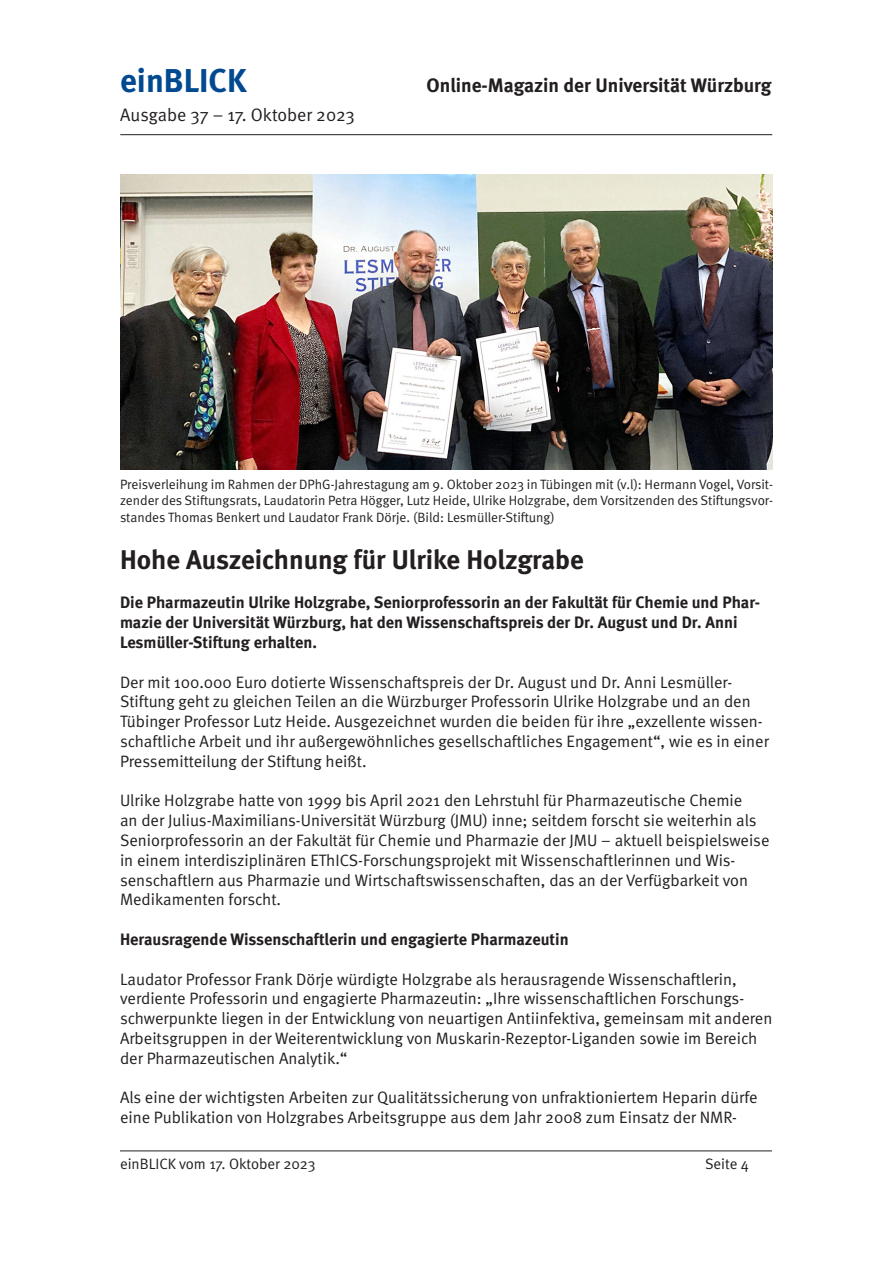
<style>
.page{position:relative;width:893px;height:1263px;background:#fff}
.page>*{position:absolute;margin:0;border:0;box-sizing:border-box;transform-origin:0 0}
.t1{font:700 33px "Meta";color:#014990}
.t2{font:700 27px "Meta";color:#231f20}
.t3{font:700 19.5px "Meta";color:#231f20}
.t4{font:18px "Meta Normal";color:#231f20}
.t5{font:16.5px/19.8px "Meta Normal";color:#231f20}
.t6{font:700 16.5px/19.8px "Meta";color:#231f20}
.t7{font:15px "Meta Normal";color:#231f20}
.t8{font:13.5px/16.2px "Meta Normal";color:#231f20;text-align:justify}
</style>
<div class="page">
<hr style="left:120px;top:134px;width:652px;height:1px;background:#231f20">
<hr style="left:120px;top:1150px;width:652px;height:1px;background:#231f20">
<img style="left:120px;top:174px;width:653px;height:296px">
<h1 class="t1" style="left:120px;top:61px;width:128px">einBLICK</h1>
<p class="t3" style="left:427px;top:74px;width:346px">Online-Magazin der Universität Würzburg</p>
<p class="t4" style="left:120px;top:105px;width:236px">Ausgabe 37 – 17. Oktober 2023</p>
<p class="t8" style="left:120px;top:476px;width:654px">Preisverleihung im Rahmen der DPhG-Jahrestagung am 9. Oktober 2023 in Tübingen mit (v.l): Hermann Vogel, Vorsit&shy;zender des Stiftungsrats, Laudatorin Petra Högger, Lutz Heide, Ulrike Holzgrabe, dem Vorsitzenden des Stiftungsvor&shy;standes Thomas Benkert und Laudator Frank Dörje. (Bild: Lesmüller-Stiftung)</p>
<h2 class="t2" style="left:120px;top:543px;width:465px">Hohe Auszeichnung für Ulrike Holzgrabe</h2>
<p class="t6" style="left:120px;top:592px;width:642px">Die Pharmazeutin Ulrike Holzgrabe, Seniorprofessorin an der Fakultät für Chemie und Phar&shy;mazie der Universität Würzburg, hat den Wissenschaftspreis der Dr. August und Dr. Anni<br>Lesmüller-Stiftung erhalten.</p>
<p class="t5" style="left:120px;top:672px;width:650px">Der mit 100.000 Euro dotierte Wissenschaftspreis der Dr. August und Dr. Anni Lesmüller-Stiftung geht zu gleichen Teilen an die Würzburger Professorin Ulrike Holzgrabe und an den Tübinger Professor Lutz Heide. Ausgezeichnet wurden die beiden für ihre „exzellente wissen&shy;schaftliche Arbeit und ihr außergewöhnliches gesellschaftliches Engagement“, wie es in einer Pressemitteilung der Stiftung heißt.</p>
<p class="t5" style="left:120px;top:790px;width:651px">Ulrike Holzgrabe hatte von 1999 bis April 2021 den Lehrstuhl für Pharmazeutische Chemie<br>an der Julius-Maximilians-Universität Würzburg (JMU) inne; seitdem forscht sie weiterhin als Seniorprofessorin an der Fakultät für Chemie und Pharmazie der JMU – aktuell beispielsweise in einem interdisziplinären EThICS-Forschungsprojekt mit Wissenschaftlerinnen und Wis&shy;senschaftlern aus Pharmazie und Wirtschaftswissenschaften, das an der Verfügbarkeit von Medikamenten forscht.</p>
<p class="t6" style="left:120px;top:929px;width:450px">Herausragende Wissenschaftlerin und engagierte Pharmazeutin</p>
<p class="t5" style="left:120px;top:969px;width:654px">Laudator Professor Frank Dörje würdigte Holzgrabe als herausragende Wissenschaftlerin, verdiente Professorin und engagierte Pharmazeutin: „Ihre wissenschaftlichen Forschungs&shy;schwerpunkte liegen in der Entwicklung von neuartigen Antiinfektiva, gemeinsam mit anderen Arbeitsgruppen in der Weiterentwicklung von Muskarin-Rezeptor-Liganden sowie im Bereich der Pharmazeutischen Analytik.“</p>
<p class="t5" style="left:120px;top:1087px;width:639px">Als eine der wichtigsten Arbeiten zur Qualitätssicherung von unfraktioniertem Heparin dürfe eine Publikation von Holzgrabes Arbeitsgruppe aus dem Jahr 2008 zum Einsatz der NMR-</p>
<p class="t7" style="left:120px;top:1155px;width:197px">einBLICK vom 17. Oktober 2023</p>
<p class="t7" style="left:705px;top:1155px;width:45px">Seite 4</p>
</div>
